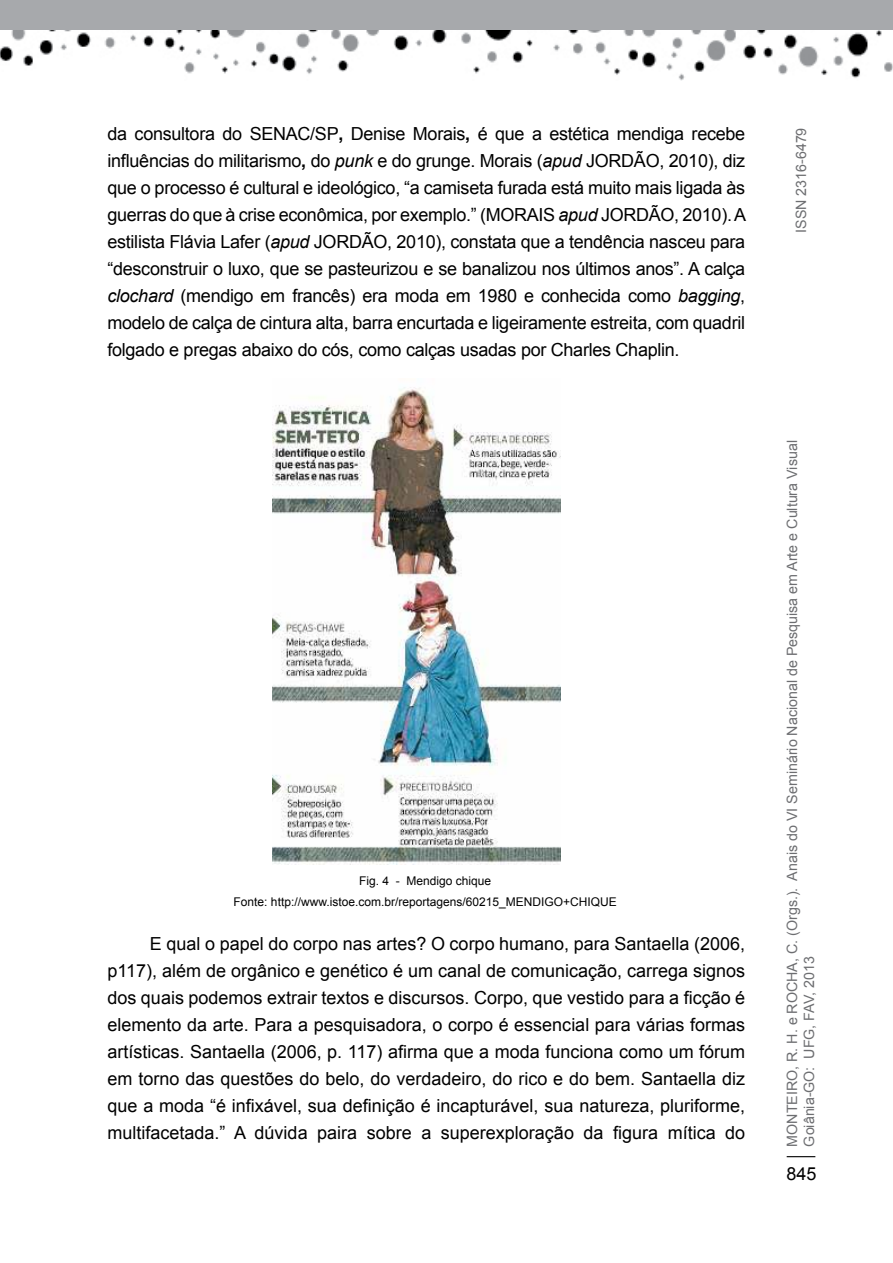
<style>
.page{position:relative;width:893px;height:1263px;background:#fff}
.page>*{position:absolute;margin:0;border:0;box-sizing:border-box;transform-origin:0 0}
.t1{font:18px/27px "Arial";letter-spacing:-.015em;color:#000;text-align:justify}
.t2{font:14.25px/17.1px "Arial";color:#6d6e71}
.t3{font:12px/20.7px "Arial";color:#000;text-align:center}
.s1{font-weight:700}
.s2{font-style:italic}
</style>
<div class="page">
<svg style="left:787px;top:1156px;width:28px;height:1px"></svg>
<img style="left:0;top:30px;width:893px;height:50px">
<div style="left:0;top:0;width:893px;height:30px;background:#a7a9ac"></div>
<img style="left:272px;top:387px;width:288px;height:477px">
<p class="t1" style="left:107px;top:120px;width:639px">da consultora do SENAC/SP<span class="s1">,</span> Denise Morais<span class="s1">,</span> é que a estética mendiga recebe influências do militarismo<span class="s1">,</span> do <span class="s2">punk</span> e do grunge. Morais (<span class="s2">apud</span> JORDÃO, 2010), diz que o processo é cultural e ideológico, “a camiseta furada está muito mais ligada às guerras do que à crise econômica, por exemplo.” (MORA</p>
<p class="t1" style="left:107px;top:201px;width:640px;text-indent:431px">IS <span class="s2">apud</span> JORDÃO, 2010). A estilista Flávia Lafer (<span class="s2">apud</span> JORDÃO, 2010), constata que a tendência nasceu para “desconstruir o luxo, que se pasteurizou e se banalizou nos últimos anos”. A calça <span class="s2">clochard</span> (mendigo em francês) era moda em 1980 e conhecida como <span class="s2">bagging</span>, modelo de calça de cintura alta, barra encurtada e ligeiramente estreita, com quadril folgado e pregas abaixo do cós, como calças usadas por Charles Chaplin.</p>
<p class="t3" style="left:234px;top:870px;width:385px">Fig. 4 - Mendigo chique<br>Fonte: http://www.istoe.com.br/reportagens/60215_MENDIGO+CHIQUE</p>
<p class="t1" style="left:107px;top:930px;width:639px;text-indent:43px">E qual o papel do corpo nas artes? O corpo humano, para Santaella (2006, p117), além de orgânico e genético é um canal de comunicação, carrega signos dos quais podemos extrair textos e discursos. Corpo, que vestido para a ficção é elemento da arte. Para a pesquisadora, o corpo é essencial para várias formas artísticas. Santaella (2006, p. 117) afirma que a moda funciona como um fórum em torno das questões do belo, do verdadeiro, do rico e do bem. Santaella diz que a moda “é infixável, sua definição é incapturável, sua natureza, pluriforme, multifacetada.” A dúvida paira sobre a superexploração da figura mítica do</p>
<p class="t2" style="left:793px;top:233px;width:107px;rotate:-90deg">ISSN 2316-6479</p>
<p class="t2" style="left:784px;top:1146px;width:708px;rotate:-90deg">Montei ro, R. H. e Rocha, C. (Orgs.). Anais do VI Seminário Nacional de Pesquisa em Arte e Cultura Visual<br>Goiânia-GO: UFG, FAV, 2013</p>
<p class="t1" style="left:786px;top:1160px;width:32px">845</p>
</div>
